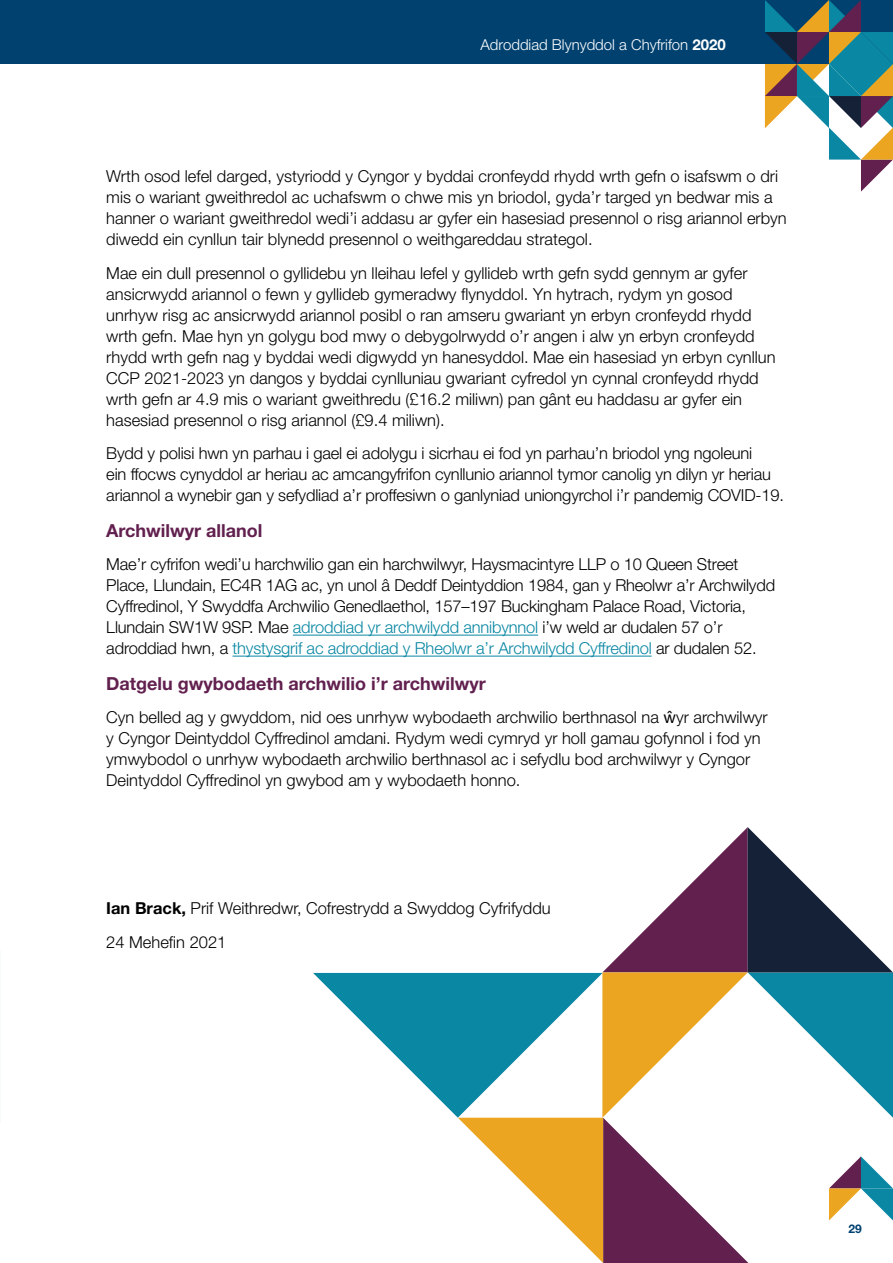
<style>
.page{position:relative;width:893px;height:1263px;background:#fff}
.page>*{position:absolute;margin:0;border:0;box-sizing:border-box;transform-origin:0 0}
.H3{font:700 18px "Helvetica Neue LT Std";color:#62204f}
.Body_copy{font:300 16.5px/21px "Helvetica Neue LT Std";color:#000}
.t1{font:300 15px "Helvetica Neue LT Std";color:#fff}
.t2{font:700 12px "Helvetica Neue LT Std";color:#004170}
.s1{font-weight:700}
.s2{color:#0987a3}
.s3{font-family:"Helvetica Neue";font-weight:400}
</style>
<div class="page">
<hr style="left:293px;top:635px;width:245px;height:1px;background:#0987a3">
<hr style="left:232px;top:656px;width:420px;height:1px;background:#0987a3">
<div style="left:0;top:0;width:893px;height:64px;background:#004170"></div>
<svg style="left:313px;top:827px;width:580px;height:436px"></svg>
<svg style="left:765px;top:0;width:128px;height:192px"></svg>
<p class="t1" style="left:480px;top:35px;width:247px">Adroddiad Blynyddol a Chyfrifon <span class="s1">2020</span></p>
<p class="Body_copy" style="left:106px;top:165px;width:682px">Wrth osod lefel darged, ystyriodd y Cyngor y byddai cronfeydd rhydd wrth gefn o isafswm o dri mis o wariant gweithredol ac uchafswm o chwe mis yn briodol, gyda’r targed yn bedwar mis a hanner o wariant gweithredol wedi’i addasu ar gyfer ein hasesiad presennol o risg ariannol erbyn diwedd ein cynllun tair blynedd presennol o weithgareddau strategol.</p>
<p class="Body_copy" style="left:106px;top:262px;width:671px">Mae ein dull presennol o gyllidebu yn lleihau lefel y gyllideb wrth gefn sydd gennym ar gyfer ansicrwydd ariannol o fewn y gyllideb gymeradwy flynyddol. Yn hytrach, rydym yn gosod unrhyw risg ac ansicrwydd ariannol posibl o ran amseru gwariant yn erbyn cronfeydd rhydd wrth gefn. Mae hyn yn golygu bod mwy o debygolrwydd o’r angen i alw yn erbyn cronfeydd rhydd wrth gefn nag y byddai wedi digwydd yn hanesyddol. Mae ein hasesiad yn erbyn cynllun CCP 2021-2023 yn dangos y byddai cynlluniau gwariant cyfredol yn cynnal cronfeydd rhydd wrth gefn ar 4.9 mis o wariant gweithredu (£16.2 miliwn) pan gânt eu haddasu ar gyfer ein hasesiad presennol o risg ariannol (£9.4 miliwn).</p>
<p class="Body_copy" style="left:106px;top:443px;width:679px">Bydd y polisi hwn yn parhau i gael ei adolygu i sicrhau ei fod yn parhau’n briodol yng ngoleuni<br>ein ffocws cynyddol ar heriau ac amcangyfrifon cynllunio ariannol tymor canolig yn dilyn yr heriau ariannol a wynebir gan y sefydliad a’r proffesiwn o ganlyniad uniongyrchol i’r pandemig COVID-19.</p>
<h4 class="H3" style="left:106px;top:519px;width:158px">Archwilwyr allanol</h4>
<p class="Body_copy" style="left:106px;top:554px;width:670px">Mae’r cyfrifon wedi’u harchwilio gan ein harchwilwyr, Haysmacintyre LLP o 10 Queen Street Place, Llundain, EC4R 1AG ac, yn unol â Deddf Deintyddion 1984, gan y Rheolwr a’r Archwilydd Cyffredinol, Y Swyddfa Archwilio Genedlaethol, 157–197 Buckingham Palace Road, Victoria, Llundain SW1W 9SP. Mae <span class="s2">adroddiad yr archwilydd annibynnol</span> i’w weld ar dudalen 57 o’r adroddiad hwn, a <span class="s2">thystysgrif ac adroddiad y Rheolwr a’r Archwilydd Cyffredinol</span> ar dudalen 52.</p>
<h4 class="H3" style="left:106px;top:672px;width:381px">Datgelu gwybodaeth archwilio i’r archwilwyr</h4>
<p class="Body_copy" style="left:106px;top:707px;width:663px">Cyn belled ag y gwyddom, nid oes unrhyw wybodaeth archwilio berthnasol na <span class="s3">ŵ</span>yr archwilwyr y Cyngor Deintyddol Cyffredinol amdani. Rydym wedi cymryd yr holl gamau gofynnol i fod yn ymwybodol o unrhyw wybodaeth archwilio berthnasol ac i sefydlu bod archwilwyr y Cyngor Deintyddol Cyffredinol yn gwybod am y wybodaeth honno.</p>
<p class="Body_copy" style="left:106px;top:897px;width:446px"><span class="s1">Ian Brack,</span> Prif Weithredwr, Cofrestrydd a Swyddog Cyfrifyddu</p>
<p class="Body_copy" style="left:106px;top:931px;width:122px">24 Mehefin 2021</p>
<p class="t2" style="left:849px;top:1221px;width:15px">29</p>
</div>
